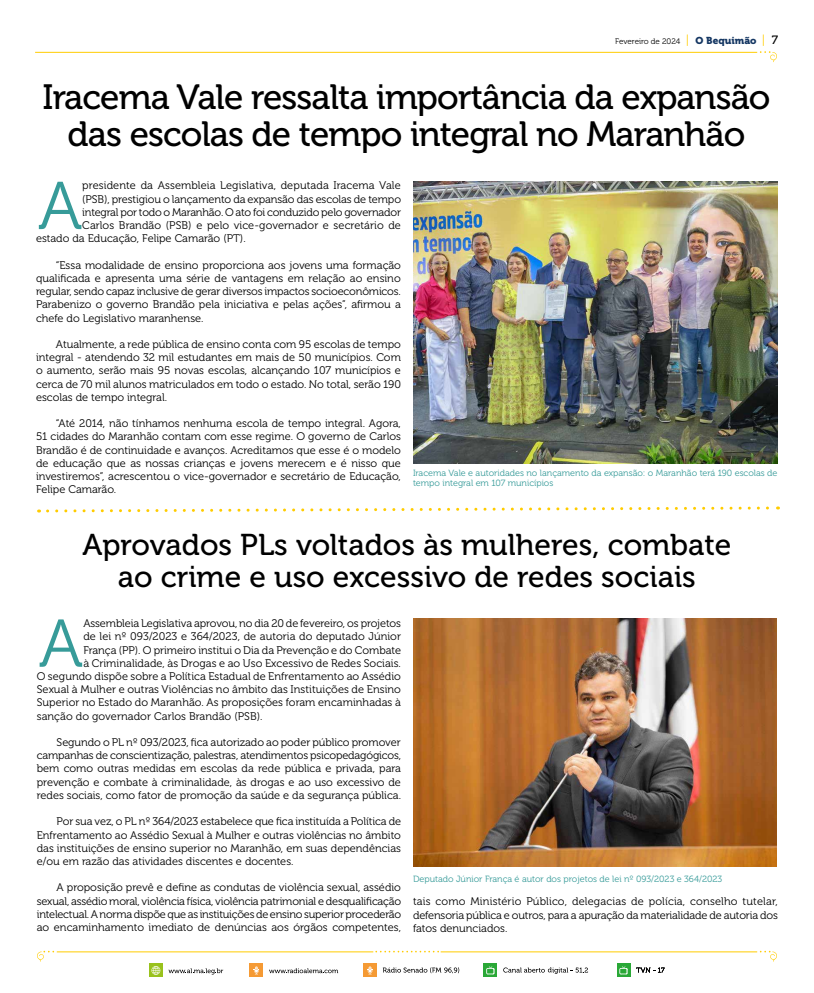
<style>
.page{position:relative;width:814px;height:993px;background:#fff}
.page>*{position:absolute;margin:0;border:0;box-sizing:border-box;transform-origin:0 0}
.t1{font:67.3px "Museo 300";color:#379b99}
.t2{font:35px/37px "Museo 500";letter-spacing:-.025em;color:#000;text-align:center}
.t3{font:30px/32px "Museo 500";color:#000;text-align:center}
.t4{font:11px/13.2px "Museo 300";color:#000;text-align:justify}
.t5{font:9px/10px "Museo 300";color:#379b99}
.t6{font:8px "Museo 300";letter-spacing:-.005em;color:#000}
.s1{font-size:12px;color:#fc0}
.s2{font-family:"Museo 900";font-size:10px;color:#153763}
.s3{font-family:"Museo 500";font-size:12px}
</style>
<div class="page">
<hr style="left:57px;top:951px;width:316px;height:1px;background:#fc0">
<svg style="left:37px;top:950px;width:17px;height:11px"></svg>
<svg style="left:375px;top:950px;width:64px;height:2px"></svg>
<hr style="left:440px;top:951px;width:317px;height:1px;background:#fc0">
<svg style="left:759px;top:950px;width:18px;height:11px"></svg>
<hr style="left:35px;top:52px;width:722px;height:1px;background:#fc0">
<svg style="left:759px;top:51px;width:18px;height:11px"></svg>
<svg style="left:617px;top:963px;width:13px;height:13px"></svg>
<svg style="left:619px;top:965px;width:8px;height:9px"></svg>
<svg style="left:636px;top:967px;width:28px;height:5px"></svg>
<svg style="left:484px;top:963px;width:13px;height:13px"></svg>
<svg style="left:486px;top:965px;width:8px;height:9px"></svg>
<div style="left:363px;top:963px;width:13px;height:13px;background:#f59a34"></div>
<svg style="left:367px;top:966px;width:6px;height:8px"></svg>
<svg style="left:383px;top:967px;width:76px;height:5px"></svg>
<div style="left:250px;top:963px;width:13px;height:13px;background:#f59a34"></div>
<svg style="left:254px;top:966px;width:5px;height:8px"></svg>
<svg style="left:269px;top:968px;width:69px;height:5px"></svg>
<svg style="left:149px;top:963px;width:13px;height:13px"></svg>
<svg style="left:151px;top:965px;width:9px;height:9px"></svg>
<svg style="left:168px;top:968px;width:55px;height:6px"></svg>
<svg style="left:503px;top:967px;width:85px;height:6px"></svg>
<img style="left:413px;top:618px;width:364px;height:247px">
<img style="left:413px;top:181px;width:365px;height:282px">
<svg style="left:39px;top:506px;width:739px;height:7px"></svg>
<p class="t6" style="left:615px;top:37px;width:164px">Fevereiro de 2024 <span class="s1">|</span> <span class="s2">O Bequimão</span> <span class="s1">|</span> <span class="s3">7</span></p>
<h2 class="t2" style="left:42px;top:78px;width:729px">Iracema Vale ressalta importância da expansão das escolas de tempo integral no Maranhão</h2>
<h1 class="t1" style="left:38px;top:169px;width:46px">A</h1>
<p class="t4" style="left:82px;top:179px;width:320px">presidente da Assembleia Legislativa, deputada Iracema Vale</p>
<p class="t4" style="left:82px;top:192px;width:320px">(PSB), prestigiou o lançamento da expansão das escolas de tempo</p>
<p class="t4" style="left:82px;top:206px;width:320px">integral por todo o Maranhão. O ato foi conduzido pelo governador</p>
<p class="t4" style="left:82px;top:219px;width:320px">Carlos Brandão (PSB) e pelo vice-governador e secretário de</p>
<p class="t4" style="left:36px;top:232px;width:211px">estado da Educação, Felipe Camarão (PT).</p>
<p class="t4" style="left:36px;top:258px;width:366px;text-indent:20px">“Essa modalidade de ensino proporciona aos jovens uma formação qualificada e apresenta uma série de vantagens em relação ao ensino regular, sendo capaz inclusive de gerar diversos impactos socioeconômicos.<br>Parabenizo o governo Brandão pela iniciativa e pelas ações”, afirmou a chefe do Legislativo maranhense.</p>
<p class="t4" style="left:36px;top:338px;width:366px;text-indent:20px">Atualmente, a rede pública de ensino conta com 95 escolas de tempo integral - atendendo 32 mil estudantes em mais de 50 municípios. Com o aumento, serão mais 95 novas escolas, alcançando 107 municípios e cerca de 70 mil alunos matriculados em todo o estado. No total, serão 190 escolas de tempo integral.</p>
<p class="t4" style="left:36px;top:417px;width:366px;text-indent:20px">“Até 2014, não tínhamos nenhuma escola de tempo integral. Agora, 51 cidades do Maranhão contam com esse regime. O governo de Carlos Brandão é de continuidade e avanços. Acreditamos que esse é o modelo de educação que as nossas crianças e jovens merecem e é nisso que investiremos”, acrescentou o vice-governador e secretário de Educação, Felipe Camarão.</p>
<p class="t5" style="left:413px;top:468px;width:366px">Iracema Vale e autoridades no lançamento da expansão: o Maranhão terá 190 escolas de tempo integral em 107 municípios</p>
<h3 class="t3" style="left:82px;top:529px;width:650px">Aprovados PLs voltados às mulheres, combate ao crime e uso excessivo de redes sociais</h3>
<h1 class="t1" style="left:39px;top:607px;width:46px">A</h1>
<p class="t4" style="left:83px;top:616px;width:319px">Assembleia Legislativa aprovou, no dia 20 de fevereiro, os projetos</p>
<p class="t4" style="left:83px;top:630px;width:319px">de lei nº 093/2023 e 364/2023, de autoria do deputado Júnior</p>
<p class="t4" style="left:83px;top:643px;width:319px">França (PP). O primeiro institui o Dia da Prevenção e do Combate</p>
<p class="t4" style="left:83px;top:656px;width:319px">à Criminalidade, às Drogas e ao Uso Excessivo de Redes Sociais.</p>
<p class="t4" style="left:37px;top:669px;width:366px">O segundo dispõe sobre a Política Estadual de Enfrentamento ao Assédio</p>
<p class="t4" style="left:37px;top:682px;width:366px">Sexual à Mulher e outras Violências no âmbito das Instituições de Ensino</p>
<p class="t4" style="left:37px;top:696px;width:366px">Superior no Estado do Maranhão. As proposições foram encaminhadas à</p>
<p class="t4" style="left:37px;top:709px;width:227px">sanção do governador Carlos Brandão (PSB).</p>
<p class="t4" style="left:37px;top:735px;width:366px;text-indent:20px">Segundo o PL nº 093/2023, fica autorizado ao poder público promover campanhas de conscientização, palestras, atendimentos psicopedagógicos, bem como outras medidas em escolas da rede pública e privada, para prevenção e combate à criminalidade, às drogas e ao uso excessivo de redes sociais, como fator de promoção da saúde e da segurança pública.</p>
<p class="t4" style="left:37px;top:814px;width:366px;text-indent:20px">Por sua vez, o PL nº 364/2023 estabelece que fica instituída a Política de Enfrentamento ao Assédio Sexual à Mulher e outras violências no âmbito das instituições de ensino superior no Maranhão, em suas dependências e/ou em razão das atividades discentes e docentes.</p>
<p class="t4" style="left:37px;top:880px;width:366px;text-indent:20px">A proposição prevê e define as condutas de violência sexual, assédio sexual, assédio moral, violência física, violência patrimonial e desqualificação intelectual. A norma dispõe que as instituições de ensino superior procederão ao encaminhamento imediato de denúncias aos órgãos competentes,</p>
<p class="t5" style="left:413px;top:874px;width:311px">Deputado Júnior França é autor dos projetos de lei nº 093/2023 e 364/2023</p>
<p class="t4" style="left:413px;top:894px;width:366px">tais como Ministério Público, delegacias de polícia, conselho tutelar, defensoria pública e outros, para a apuração da materialidade de autoria dos fatos denunciados.</p>
</div>
